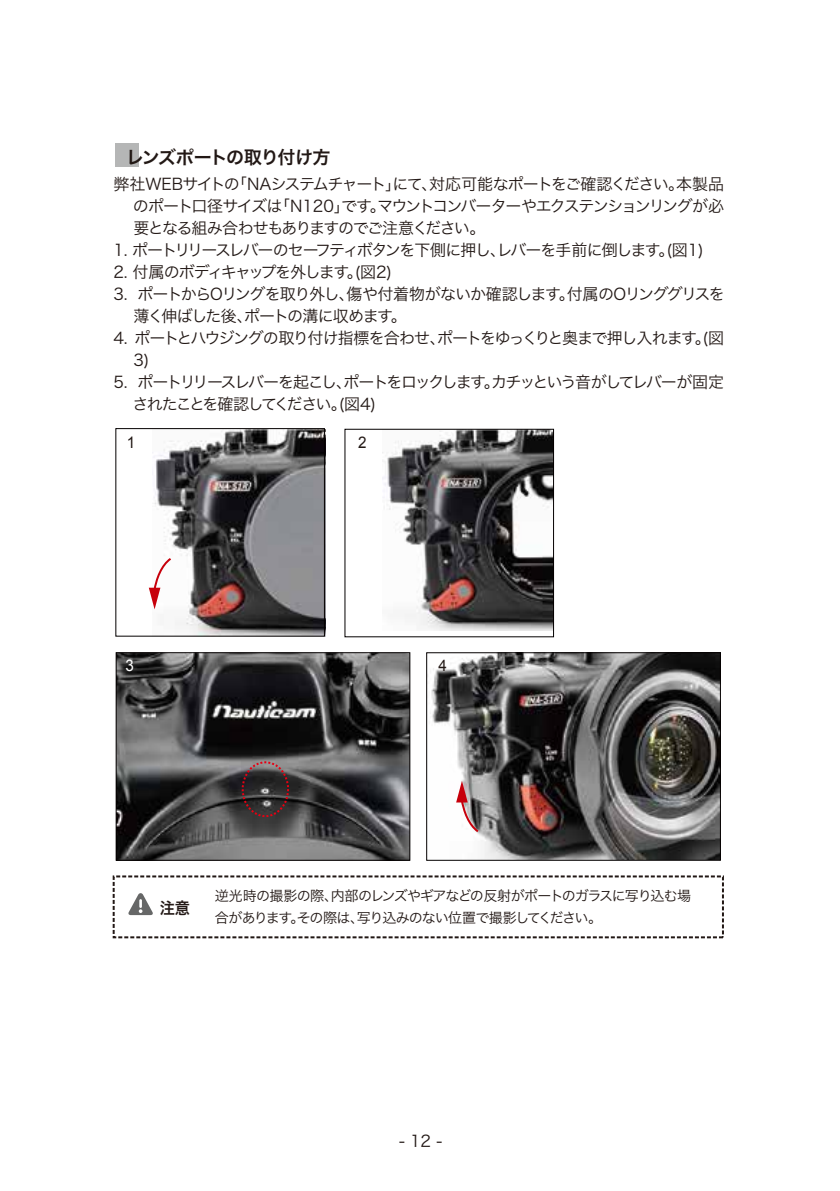
<style>
.page{position:relative;width:840px;height:1191px;background:#fff}
.page>*{position:absolute;margin:0;border:0;box-sizing:border-box;transform-origin:0 0}
.t1{font:18px "Hira Kaku Pro W6";letter-spacing:-.065em;color:#221815}
.t2{font:16px/22px "Hira Kaku Pro W3";letter-spacing:-.09em;color:#221815}
.t3{font:16px/22px "Hira Kaku Pro W3";letter-spacing:-.115em;color:#221815}
.t4{font:16px "Arial";color:#221815;scale:.95 1}
.t5{font:16px "Hira Kaku Pro W6";color:#221815;scale:.95 1}
.t6{font:16px "Arial";color:#fff;scale:.95 1}
.t7{font:14px/22px "Hira Kaku Pro W3";letter-spacing:-.07em;color:#221815}
</style>
<div class="page">
<img style="left:152px;top:430px;width:171px;height:204px">
<img style="left:382px;top:431px;width:169px;height:199px">
<div style="left:115px;top:428px;width:210px;height:208px;border:1px solid #040000"></div>
<div style="left:344px;top:429px;width:209px;height:208px;border:1px solid #040000"></div>
<img style="left:430px;top:654px;width:288px;height:204px">
<div style="left:426px;top:652px;width:294px;height:208px;border:1px solid #040000"></div>
<img style="left:118px;top:654px;width:290px;height:204px">
<div style="left:116px;top:652px;width:294px;height:208px;border:1px solid #040000"></div>
<div style="left:115px;top:143px;width:24px;height:24px;background:#b5b6b6"></div>
<div style="left:113px;top:875px;width:610px;height:63px;border:2px dashed #221815"></div>
<div style="left:241px;top:761px;width:48px;height:56px;border:2px dashed #e60012;border-radius:50%"></div>
<svg style="left:456px;top:781px;width:24px;height:53px"></svg>
<svg style="left:128px;top:893px;width:25px;height:22px"></svg>
<svg style="left:149px;top:556px;width:24px;height:53px"></svg>
<p class="t1" style="left:126px;top:141px;width:205px">レンズポートの取り付け方</p>
<p class="t2" style="left:133px;top:171px;width:592px;text-align:justify;text-indent:-19px">弊社WEBサイトの「NAシステムチャート」にて、対応可能なポートをご確認ください。本製品のポート口径サイズは「N120」です。マウントコンバーターやエクステンションリングが必要となる組み合わせもありますのでご注意ください。</p>
<p class="t2" style="left:113px;top:237px;width:591px">1. ポートリリースレバーのセーフティボタンを下側に押し、レバーを手前に倒します。(図1)</p>
<p class="t2" style="left:113px;top:259px;width:280px">2. 付属のボディキャップを外します。(図2)</p>
<p class="t2" style="left:133px;top:281px;width:592px;text-indent:-20px">3. ポートからOリングを取り外し、傷や付着物がないか確認します。付属のOリンググリスを薄く伸ばした後、ポートの溝に収めます。</p>
<p class="t2" style="left:133px;top:325px;width:591px;text-indent:-20px">4. ポートとハウジングの取り付け指標を合わせ、ポートをゆっくりと奥まで押し入れます。(図<br>3)</p>
<p class="t3" style="left:132px;top:369px;width:592px;text-indent:-19px">5. ポートリリースレバーを起こし、ポートをロックします。カチッという音がしてレバーが固定されたことを確認してください。(図4)</p>
<p class="t4" style="left:358px;top:432px;width:10px">2</p>
<p class="t4" style="left:127px;top:432px;width:10px">1</p>
<p class="t6" style="left:125px;top:655px;width:10px">3</p>
<p class="t4" style="left:438px;top:655px;width:10px">4</p>
<p class="t5" style="left:159px;top:894px;width:33px">注意</p>
<p class="t7" style="left:215px;top:883px;width:477px">逆光時の撮影の際、内部のレンズやギアなどの反射がポートのガラスに写り込む場合があります。その際は、写り込みのない位置で撮影してください。</p>
<p class="t2" style="left:399px;top:1128px;width:45px">- 12 -</p>
</div>
